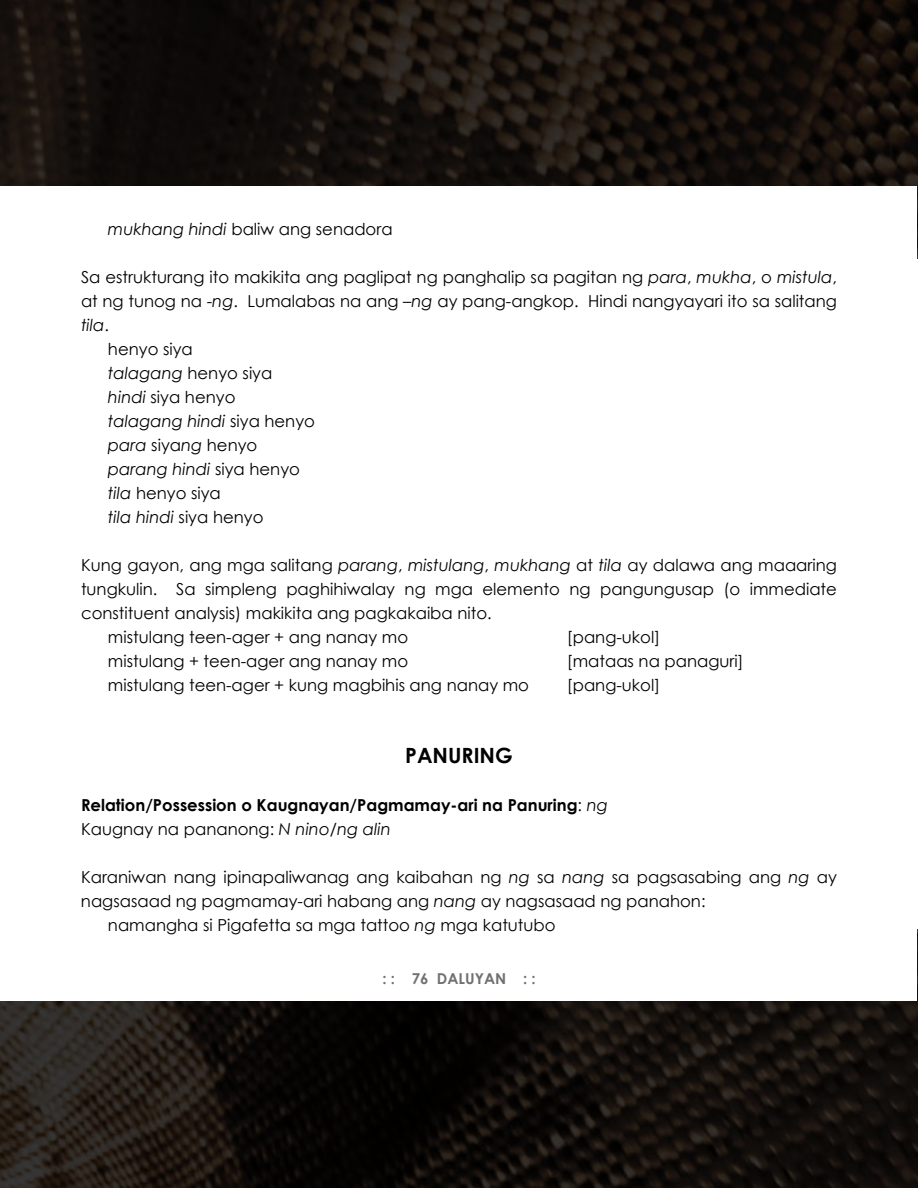
<style>
.page{position:relative;width:918px;height:1188px;background:#fff}
.page>*{position:absolute;margin:0;border:0;box-sizing:border-box;transform-origin:0 0}
.t1{font:700 21px "Century Gothic";color:#000}
.t2{font:16.5px "Century Gothic";color:#000}
.t3{font:700 16.5px/24px "Century Gothic";color:#000}
.t4{font:italic 16.5px "Century Gothic";color:#000}
.t5{font:700 15px "Century Gothic";color:#707173}
.s1{font-style:italic}
.s2{font-style:normal}
.s3{font-weight:400}
.s4{font-weight:400;font-style:italic}
</style>
<div class="page">
<svg style="left:0;top:929px;width:918px;height:259px"></svg>
<svg style="left:0;top:0;width:918px;height:259px;fill:#140e0b"></svg>
<div style="left:1px;top:187px;width:916px;height:814px;background:#fff"></div>
<p class="t2" style="left:108px;top:218px;width:286px"><span class="s1">mukhang hindi</span> baliw ang senadora</p>
<p class="t2" style="left:81px;top:266px;width:757px">Sa estrukturang ito makikita ang paglipat ng panghalip sa pagitan ng <span class="s1">para</span>, <span class="s1">mukha</span>, o <span class="s1">mistula</span>,</p>
<p class="t2" style="left:81px;top:290px;width:758px">at ng tunog na -<span class="s1">ng</span>. Lumalabas na ang –<span class="s1">ng</span> ay pang-angkop. Hindi nangyayari ito sa salitang</p>
<p class="t4" style="left:81px;top:314px;width:30px">tila<span class="s2">.</span></p>
<p class="t2" style="left:108px;top:338px;width:86px">henyo siya</p>
<p class="t2" style="left:108px;top:362px;width:166px"><span class="s1">talagang</span> henyo siya</p>
<p class="t2" style="left:108px;top:386px;width:129px"><span class="s1">hindi</span> siya henyo</p>
<p class="t4" style="left:108px;top:410px;width:209px">talagang hindi <span class="s2">siya henyo</span></p>
<p class="t2" style="left:108px;top:434px;width:151px"><span class="s1">para</span> siya<span class="s1">ng</span> henyo</p>
<p class="t4" style="left:108px;top:458px;width:193px">parang hindi <span class="s2">siya henyo</span></p>
<p class="t2" style="left:108px;top:482px;width:114px"><span class="s1">tila</span> henyo siya</p>
<p class="t4" style="left:108px;top:506px;width:157px">tila hindi <span class="s2">siya henyo</span></p>
<p class="t2" style="left:81px;top:554px;width:757px">Kung gayon, ang mga salitang <span class="s1">parang</span>, <span class="s1">mistulang</span>, <span class="s1">mukhang</span> at <span class="s1">tila</span> ay dalawa ang maaaring</p>
<p class="t2" style="left:81px;top:578px;width:757px">tungkulin. Sa simpleng paghihiwalay ng mga elemento ng pangungusap (o immediate</p>
<p class="t2" style="left:81px;top:602px;width:412px">constituent analysis) makikita ang pagkakaiba nito.</p>
<p class="t2" style="left:108px;top:626px;width:302px">mistulang teen-ager + ang nanay mo</p>
<p class="t2" style="left:567px;top:626px;width:95px">[pang-ukol]</p>
<p class="t2" style="left:108px;top:650px;width:302px">mistulang + teen-ager ang nanay mo</p>
<p class="t2" style="left:567px;top:650px;width:178px">[mataas na panaguri]</p>
<p class="t2" style="left:108px;top:674px;width:423px">mistulang teen-ager + kung magbihis ang nanay mo</p>
<p class="t2" style="left:567px;top:674px;width:95px">[pang-ukol]</p>
<p class="t1" style="left:405px;top:740px;width:109px">PANURING</p>
<p class="t3" style="left:81px;top:792px;width:528px">Relation/Possession o Kaugnayan/Pagmamay-ari na Panuring<span class="s3">:</span> <span class="s4">ng<br></span><span class="s3">Kaugnay na pananong:</span> <span class="s4">N nino/ng alin</span></p>
<p class="t2" style="left:81px;top:866px;width:757px">Karaniwan nang ipinapaliwanag ang kaibahan ng <span class="s1">ng</span> sa <span class="s1">nang</span> sa pagsasabing ang <span class="s1">ng</span> ay</p>
<p class="t2" style="left:81px;top:890px;width:626px">nagsasaad ng pagmamay-ari habang ang <span class="s1">nang</span> ay nagsasaad ng panahon:</p>
<p class="t2" style="left:108px;top:914px;width:449px">namangha si Pigafetta sa mga tattoo <span class="s1">ng</span> mga katutubo</p>
<p class="t5" style="left:382px;top:968px;width:155px">: : 76 DALUYAN : :</p>
</div>
